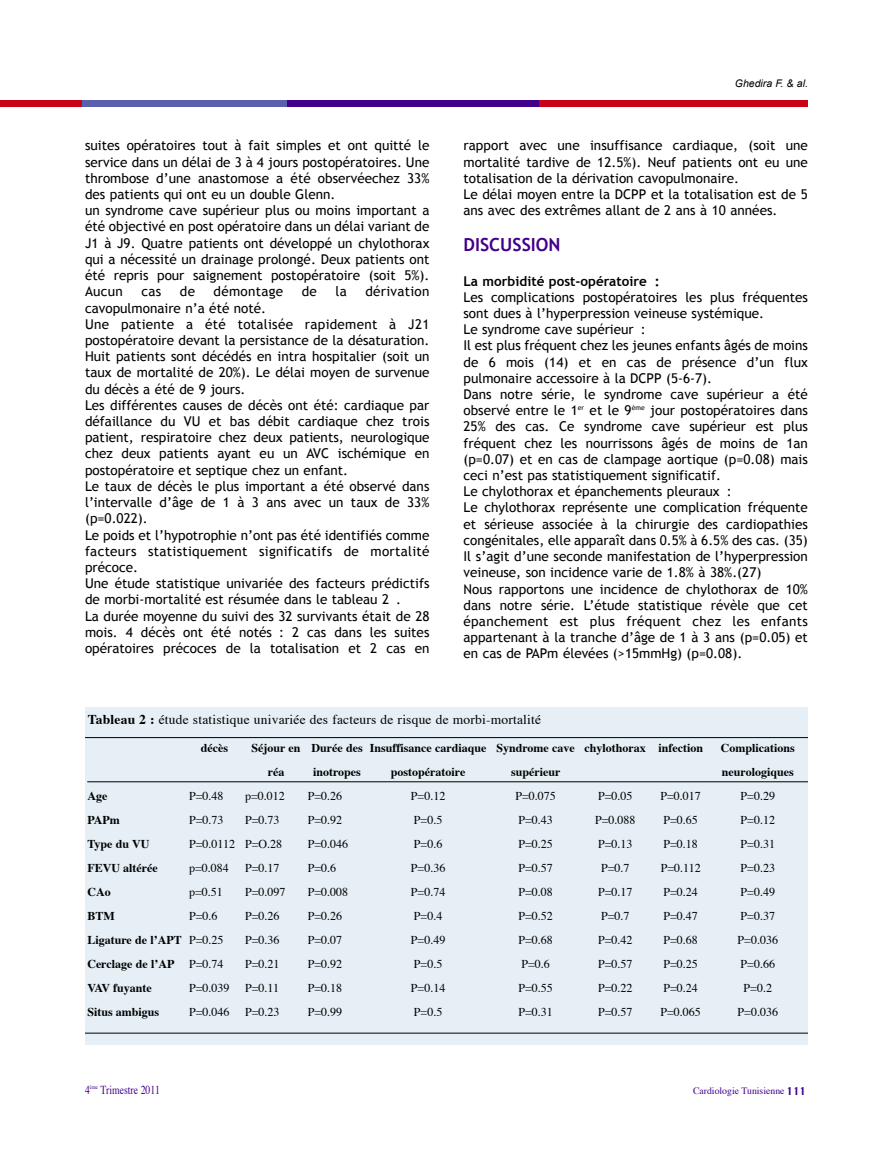
<style>
.page{position:relative;width:893px;height:1149px;background:#fff}
.page>*{position:absolute;margin:0;border:0;box-sizing:border-box;transform-origin:0 0}
.t1{font:700 18px "Trebuchet MS";color:#41008b}
.t2{font:13.5px/16.2px "Trebuchet MS";color:#000}
.t3{font:13.5px "Times";letter-spacing:.015em;color:#000}
.t4{font:700 13.5px "Trebuchet MS";color:#000}
.t5{font:12.15px "Times";color:#41008b;scale:.8 1}
.t6{font:12px/24px "Times";color:#000}
.t7{font:700 12px/24px "Times";color:#000}
.t8{font:italic 10.5px "Arial";color:#000}
.t9{font:9.75px "Times";color:#41008b}
.s1{font-weight:700}
.s2{font-family:"Gadget";font-size:10.5px}
</style>
<div class="page">
<div style="left:0;top:100px;width:83px;height:6px;background:#ca0016"></div>
<div style="left:83px;top:100px;width:204px;height:6px;background:#5a60ad"></div>
<div style="left:287px;top:100px;width:253px;height:6px;background:#41008b"></div>
<div style="left:539px;top:100px;width:269px;height:6px;background:#ca0016"></div>
<div style="left:85px;top:707px;width:723px;height:337px;background:#e5eff5"></div>
<hr style="left:85px;top:737px;width:723px;height:1px;background:#000">
<hr style="left:87px;top:781px;width:721px;height:1px;background:#000">
<hr style="left:85px;top:1032px;width:723px;height:1px;background:#000">
<p class="t2" style="left:85px;top:137px;width:346px">suites opératoires tout à fait simples et ont quitté le service dans un délai de 3 à 4 jours postopératoires. une thrombose d’une anastomose a été observéechez 33% des patients qui ont eu un double glenn.<br>un syndrome cave supérieur plus ou moins important a été objectivé en post opératoire dans un délai variant de J1 à J9. Quatre patients ont développé un chylothorax qui a nécessité un drainage prolongé. deux patients ont été repris pour saignement postopératoire (soit 5%). aucun</p>
<p class="t2" style="left:142px;top:283px;width:21px">cas</p>
<p class="t2" style="left:180px;top:283px;width:17px">de</p>
<p class="t2" style="left:214px;top:283px;width:71px">démontage</p>
<p class="t2" style="left:302px;top:283px;width:17px">de</p>
<p class="t2" style="left:335px;top:283px;width:13px">la</p>
<p class="t2" style="left:365px;top:283px;width:66px">dérivation</p>
<p class="t2" style="left:85px;top:299px;width:346px">cavopulmonaire n’a été noté.<br>une patiente a été totalisée rapidement à J21 postopératoire devant la persistance de la désaturation.<br>Huit patients sont décédés en intra hospitalier (soit un taux de mortalité de 20%). le délai moyen de survenue du décès a été de 9 jours.<br>les différentes causes de décès ont été: cardiaque par défaillance du Vu et bas débit cardiaque chez trois patient, respiratoire chez deux patients, neurologique chez deux patients ayant eu un aVC ischémique en postopératoire et septique chez un enfant.<br>le taux de décès le plus important a été observé dans l’intervalle d’âge de 1 à 3 ans avec un taux de 33% (p=0.022).<br>le poids et l’hypotrophie n’ont pas été identifiés comme facteurs statistiquement significatifs de mortalité précoce.<br>une étude statistique univariée des facteurs prédictifs de morbi-mortalité est résumée dans le tableau 2 .<br>la durée moyenne du suivi des 32 survivants était de 28 mois. 4 décès ont été notés : 2 cas dans les suites opératoires précoces de la totalisation et 2 cas en</p>
<p class="t8" style="left:735px;top:77px;width:75px">Ghedira F. &amp; al.</p>
<p class="t2" style="left:463px;top:137px;width:346px">rapport avec une insuffisance cardiaque, (soit une mortalité tardive de 12.5%). neuf patients ont eu une totalisation de la dérivation cavopulmonaire.<br>le délai moyen entre la dCPP et la totalisation est de 5 ans avec des extrêmes allant de 2 ans à 10 années.</p>
<h1 class="t1" style="left:463px;top:234px;width:99px">DISCUSSION</h1>
<p class="t4" style="left:463px;top:273px;width:198px">La morbidité post-opératoire :</p>
<p class="t2" style="left:463px;top:289px;width:346px">les complications postopératoires les plus fréquentes sont dues à l’hyperpression veineuse systémique.<br>le syndrome cave supérieur :<br>il est plus fréquent chez les jeunes enfants âgés de moins de 6 mois (14) et en cas de présence d’un flux pulmonaire accessoire à la dCPP (5-6-7).<br>dans notre série, le syndrome cave supérieur a été observé entre le 1<sup>er</sup> et le 9<sup>ème</sup> jour postopératoires dans 25% des cas. Ce syndrome cave supérieur est plus fréquent chez les nourrissons âgés de moins de 1an (p=0.07) et en cas de clampage aortique (p=0.08) mais ceci n’est pas statistiquement significatif.<br>le chylothorax et épanchements pleuraux :<br>le chylothorax représente une complication fréquente et sérieuse associée à la chirurgie des cardiopathies congénitales, elle apparaît dans 0.5% à 6.5% des cas. (35) il s’agit d’une seconde manifestation de l’hyperpression veineuse, son incidence varie de 1.8% à 38%.(27)<br>nous rapportons une incidence de chylothorax de 10% dans notre série. l’étude statistique révèle que cet épanchement est plus fréquent chez les enfants appartenant à la tranche d’âge de 1 à 3 ans (p=0.05) et en cas de PaPm élevées (&gt;15mmHg) (p=0.08).</p>
<p class="t3" style="left:88px;top:714px;width:455px"><span class="s1">Tableau 2 :</span> étude statistique univariée des facteurs de risque de morbi-mortalité</p>
<p class="t7" style="left:201px;top:736px;width:29px">décès</p>
<p class="t6" style="left:189px;top:784px;width:47px">P=0.48<br>P=0.73<br>P=0.0112 p=0.084 p=0.51<br>P=0.6<br>P=0.25<br>P=0.74<br>P=0.039<br>P=0.046</p>
<p class="t7" style="left:87px;top:784px;width:96px">Age<br>PAPm<br>Type du VU<br>FEVU altérée<br>CAo<br>BTM<br>Ligature de l’APT<br>Cerclage de l’AP<br>VAV fuyante<br>Situs ambigus</p>
<p class="t7" style="left:252px;top:736px;width:51px;text-align:center">Séjour en réa</p>
<p class="t6" style="left:245px;top:784px;width:42px">p=0.012<br>P=0.73<br>P=O.28<br>P=0.17<br>P=0.097<br>P=0.26<br>P=0.36<br>P=0.21<br>P=0.11<br>P=0.23</p>
<p class="t7" style="left:311px;top:736px;width:53px">Durée des inotropes</p>
<p class="t6" style="left:308px;top:784px;width:42px">P=0.26<br>P=0.92<br>P=0.046<br>P=0.6<br>P=0.008<br>P=0.26<br>P=0.07<br>P=0.92<br>P=0.18<br>P=0.99</p>
<p class="t7" style="left:370px;top:736px;width:118px;text-align:center">Insuffisance cardiaque postopératoire</p>
<p class="t6" style="left:411px;top:784px;width:36px">P=0.12<br>P=0.5<br>P=0.6<br>P=0.36<br>P=0.74<br>P=0.4<br>P=0.49<br>P=0.5<br>P=0.14<br>P=0.5</p>
<p class="t7" style="left:496px;top:736px;width:80px;text-align:center">Syndrome cave supérieur</p>
<p class="t6" style="left:515px;top:784px;width:42px">P=0.075<br>P=0.43<br>P=0.25<br>P=0.57<br>P=0.08<br>P=0.52<br>P=0.68<br>P=0.6<br>P=0.55<br>P=0.31</p>
<p class="t7" style="left:585px;top:736px;width:63px">chylothorax</p>
<p class="t6" style="left:595px;top:784px;width:42px;text-align:center">P=0.05<br>P=0.088<br>P=0.13<br>P=0.7<br>P=0.17<br>P=0.7<br>P=0.42<br>P=0.57<br>P=0.22<br>P=0.57</p>
<p class="t7" style="left:658px;top:736px;width:46px">infection</p>
<p class="t6" style="left:660px;top:784px;width:42px">P=0.017<br>P=0.65<br>P=0.18<br>P=0.112<br>P=0.24<br>P=0.47<br>P=0.68<br>P=0.25<br>P=0.24<br>P=0.065</p>
<p class="t7" style="left:721px;top:736px;width:75px">Complications neurologiques</p>
<p class="t6" style="left:738px;top:784px;width:42px;text-align:center">P=0.29<br>P=0.12<br>P=0.31<br>P=0.23<br>P=0.49<br>P=0.37<br>P=0.036<br>P=0.66<br>P=0.2<br>P=0.036</p>
<p class="t5" style="left:85px;top:1083px;width:95px">4<sup>ème</sup> Trimestre 2011</p>
<p class="t9" style="left:693px;top:1086px;width:114px">Cardiologie Tunisienne <span class="s2">111</span></p>
</div>
